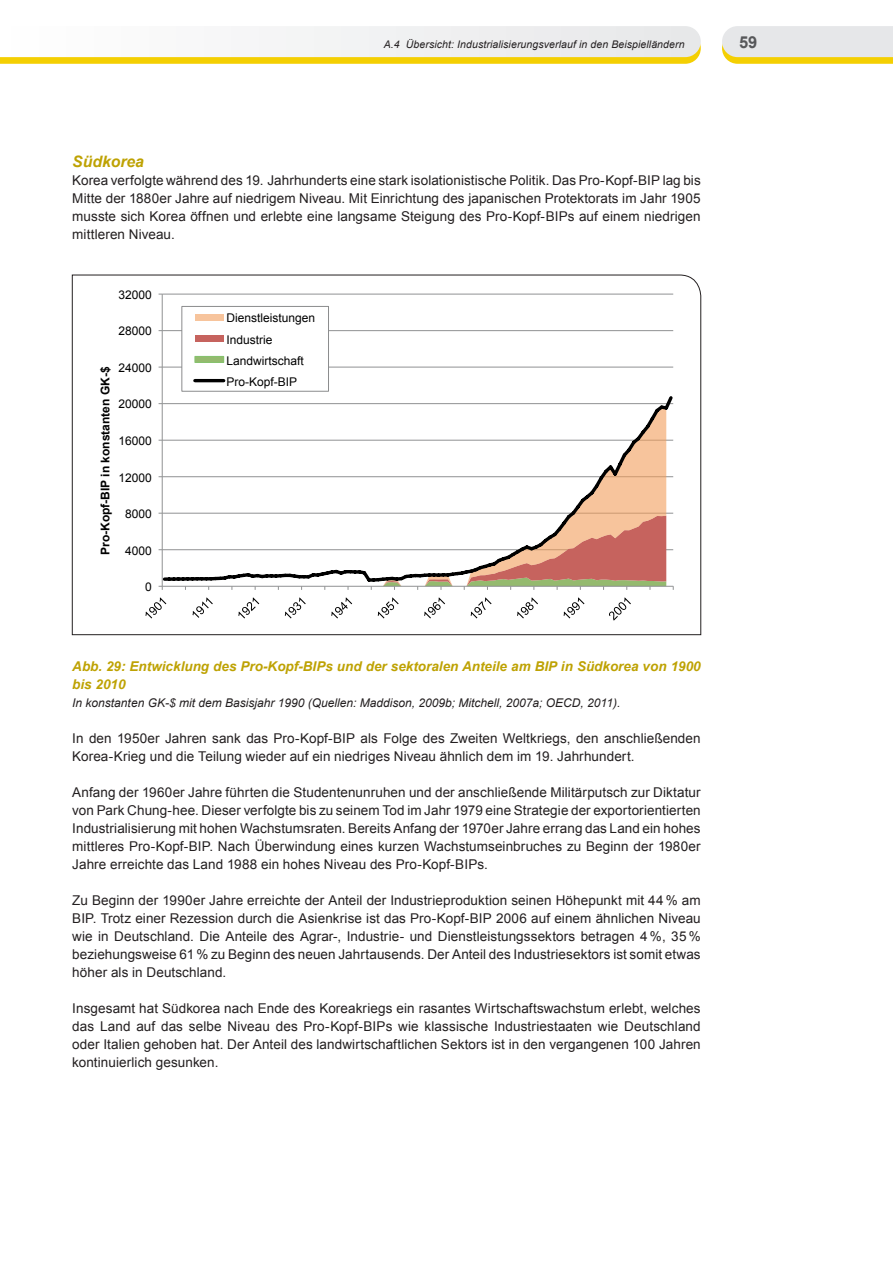
<style>
.page{position:relative;width:893px;height:1263px;background:#fff}
.page>*{position:absolute;margin:0;border:0;box-sizing:border-box;transform-origin:0 0}
.t1{font:700 16.5px "Arial";color:#57585a}
.t2{font:italic 700 15.75px "Arial";color:#bea203}
.t3{font:13.5px/18px "Arial";letter-spacing:.005em;color:#231f20;text-align:justify}
.t4{font:italic 700 13.5px/18px "Arial";color:#bea203}
.t5{font:12px/21.1px "Arial";color:#000}
.t6{font:italic 12px "Arial";color:#231f20}
.t7{font:700 12px "Arial";color:#000}
.t8{font:italic 10.5px "Arial";letter-spacing:.01em;color:#231f20}
</style>
<div class="page">
<svg style="left:0;top:26px;width:701px;height:38px"></svg>
<svg style="left:722px;top:26px;width:171px;height:38px"></svg>
<hr style="left:0;top:26px;width:1px;height:31px;background:#fff">
<svg style="left:72px;top:275px;width:629px;height:360px"></svg>
<p class="t8" style="left:384px;top:38px;width:302px">A.4 Übersicht: Industrialisierungsverlauf in den Beispielländern</p>
<p class="t1" style="left:739px;top:31px;width:20px">59</p>
<p class="t2" style="left:72px;top:151px;width:73px">Südkorea</p>
<p class="t3" style="left:72px;top:171px;width:630px">Korea verfolgte während des 19. Jahrhunderts eine stark isolationistische Politik. Das Pro-Kopf-BIP lag bis Mitte der 1880er Jahre auf niedrigem Niveau. Mit Einrichtung des japanischen Protektorats im Jahr 1905 musste sich Korea öffnen und erlebte eine langsame Steigung des Pro-Kopf-BIPs auf einem niedrigen mittleren Niveau.</p>
<p class="t5" style="left:119px;top:284px;width:35px">32000</p>
<p class="t5" style="left:119px;top:321px;width:35px">28000</p>
<p class="t5" style="left:119px;top:357px;width:35px">24000</p>
<p class="t7" style="left:97px;top:555px;width:190px;rotate:-90deg">Pro-Kopf-BIP in konstanten GK-$</p>
<p class="t5" style="left:119px;top:394px;width:35px">20000</p>
<p class="t5" style="left:119px;top:430px;width:35px">16000</p>
<p class="t5" style="left:119px;top:467px;width:35px">12000</p>
<p class="t5" style="left:125px;top:503px;width:28px">8000</p>
<p class="t5" style="left:125px;top:540px;width:28px">4000</p>
<p class="t5" style="left:145px;top:576px;width:8px">0</p>
<p class="t5" style="left:227px;top:308px;width:90px">Dienstleistungen<br>Industrie<br>Landwirtschaft<br>Pro-Kopf-BIP</p>
<p class="t4" style="left:72px;top:657px;width:630px">Abb. 29: Entwicklung des Pro-Kopf-BIPs und der sektoralen Anteile am BIP in Südkorea von 1900 bis 2010</p>
<p class="t6" style="left:72px;top:695px;width:550px">In konstanten GK-$ mit dem Basisjahr 1990 (Quellen: Maddison, 2009b; Mitchell, 2007a; OECD, 2011).</p>
<p class="t3" style="left:72px;top:729px;width:630px">In den 1950er Jahren sank das Pro-Kopf-BIP als Folge des Zweiten Weltkriegs, den anschließenden<br>Korea-Krieg und die Teilung wieder auf ein niedriges Niveau ähnlich dem im 19. Jahrhundert.</p>
<p class="t3" style="left:72px;top:783px;width:630px">Anfang der 1960er Jahre führten die Studentenunruhen und der anschließende Militärputsch zur Diktatur von Park Chung-hee. Dieser verfolgte bis zu seinem Tod im Jahr 1979 eine Strategie der exportorientierten Industrialisierung mit hohen Wachstumsraten. Bereits Anfang der 1970er Jahre errang das Land ein hohes mittleres Pro-Kopf-BIP. Nach Überwindung eines kurzen Wachstumseinbruches zu Beginn der 1980er Jahre erreichte das Land 1988 ein hohes Niveau des Pro-Kopf-BIPs.</p>
<p class="t3" style="left:72px;top:891px;width:630px">Zu Beginn der 1990er Jahre erreichte der Anteil der Industrieproduktion seinen Höhepunkt mit 44 % am BIP. Trotz einer Rezession durch die Asienkrise ist das Pro-Kopf-BIP 2006 auf einem ähnlichen Niveau wie in Deutschland. Die Anteile des Agrar-, Industrie- und Dienstleistungssektors betragen 4 %, 35 % beziehungsweise 61 % zu Beginn des neuen Jahrtausends. Der Anteil des Industriesektors ist somit etwas höher als in Deutschland.</p>
<p class="t3" style="left:72px;top:999px;width:630px">Insgesamt hat Südkorea nach Ende des Koreakriegs ein rasantes Wirtschaftswachstum erlebt, welches das Land auf das selbe Niveau des Pro-Kopf-BIPs wie klassische Industriestaaten wie Deutschland oder Italien gehoben hat. Der Anteil des landwirtschaftlichen Sektors ist in den vergangenen 100 Jahren kontinuierlich gesunken.</p>
</div>
